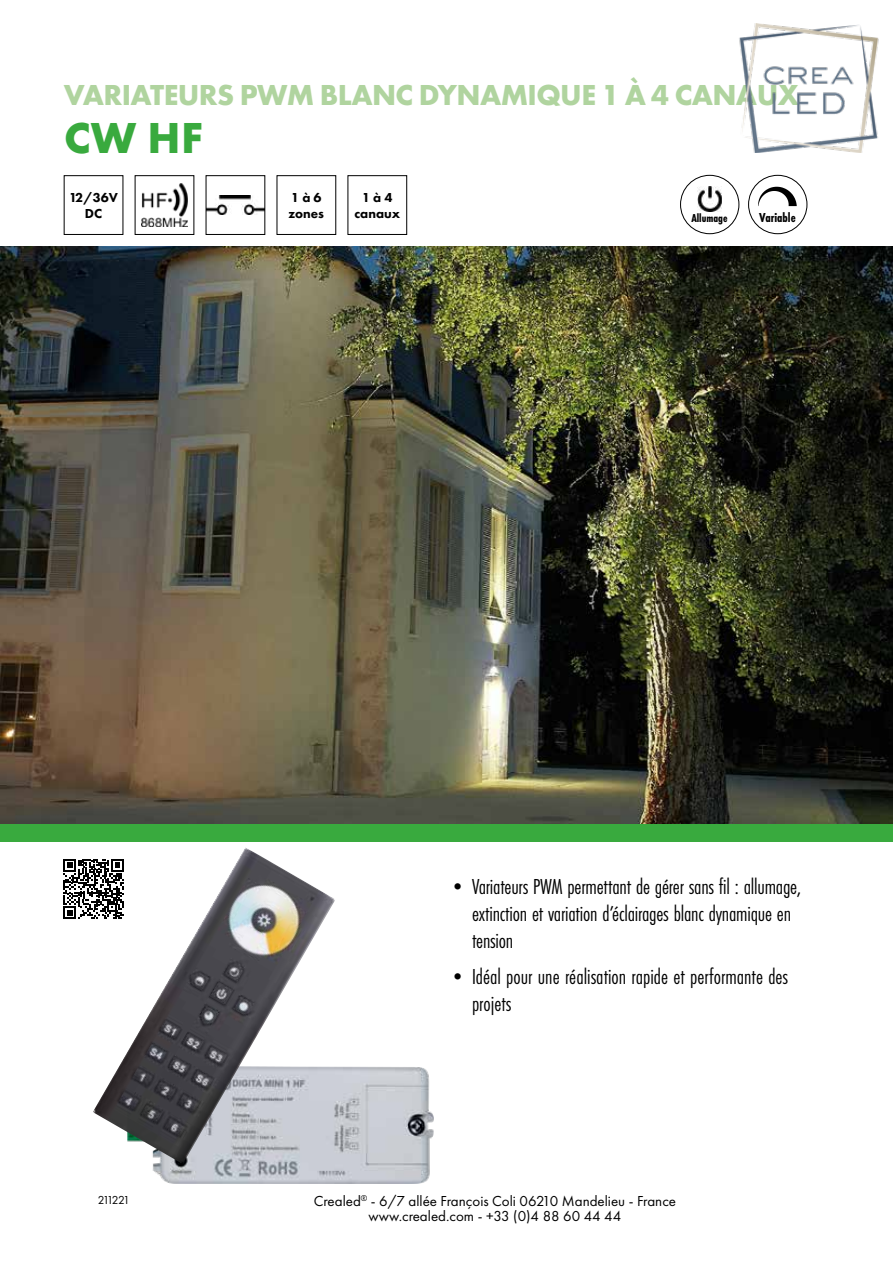
<style>
.page{position:relative;width:893px;height:1263px;background:#fff}
.page>*{position:absolute;margin:0;border:0;box-sizing:border-box;transform-origin:0 0}
.t1{font:700 45px "Futura PT";color:#39aa3e}
.t2{font:700 30px "Futura PT";letter-spacing:-.02em;color:#b0d49f}
.t3{font:22.5px/27px "Futura PT Cond";letter-spacing:-.01em;color:#000}
.t4{font:15px/15px "Futura PT";color:#000;text-align:center}
.t5{font:800 13.5px/16.2px "Futura PT";color:#000;text-align:center}
.t6{font:700 13.5px "Futura PT Cond";color:#000}
.t7{font:700 12px "Futura PT Cond";color:#000}
.t8{font:12px "Futura PT";letter-spacing:-.15em;color:#000}
</style>
<div class="page">
<img style="left:142px;top:184px;width:45px;height:42px">
<div style="left:135px;top:175px;width:59px;height:60px;border:1px solid #000"></div>
<img style="left:208px;top:196px;width:55px;height:18px">
<div style="left:206px;top:175px;width:59px;height:60px;border:1px solid #000"></div>
<div style="left:64px;top:175px;width:59px;height:60px;border:1px solid #000"></div>
<div style="left:277px;top:175px;width:59px;height:60px;border:1px solid #000"></div>
<div style="left:348px;top:175px;width:59px;height:60px;border:1px solid #000"></div>
<svg style="left:64px;top:859px;width:29px;height:60px"></svg>
<img style="left:698px;top:187px;width:23px;height:24px">
<div style="left:680px;top:175px;width:59px;height:59px;border:1px solid #000;border-radius:50%"></div>
<svg style="left:758px;top:187px;width:39px;height:19px"></svg>
<div style="left:748px;top:175px;width:59px;height:59px;border:1px solid #000;border-radius:50%"></div>
<img style="left:152px;top:1067px;width:281px;height:116px">
<div style="left:0;top:823px;width:893px;height:18px;background:#39aa3e"></div>
<img style="left:93px;top:847px;width:243px;height:317px">
<img style="left:0;top:247px;width:893px;height:576px">
<img style="left:739px;top:23px;width:140px;height:129px">
<h2 class="t2" style="left:64px;top:76px;width:737px">VARIATEURS PWM BLANC DYNAMIQUE 1 À 4 CANAUX</h2>
<h1 class="t1" style="left:64px;top:109px;width:140px">CW HF</h1>
<p class="t5" style="left:69px;top:189px;width:51px">12/36V<br>DC</p>
<p class="t5" style="left:289px;top:189px;width:37px;text-align:left">1 à 6 zones</p>
<p class="t5" style="left:354px;top:189px;width:47px">1 à 4 canaux</p>
<p class="t7" style="left:691px;top:211px;width:38px">Allumage</p>
<p class="t6" style="left:759px;top:210px;width:38px">Variable</p>
<p class="t3" style="left:472px;top:873px;width:330px;text-indent:-26px">•Variateurs PWM permettant de gérer sans fil : allumage, extinction et variation d’éclairages blanc dynamique en tension</p>
<p class="t3" style="left:472px;top:963px;width:318px;text-indent:-26px">•Idéal pour une réalisation rapide et performante des projets</p>
<p class="t8" style="left:98px;top:1193px;width:34px">211221</p>
<p class="t4" style="left:314px;top:1194px;width:364px">Crealed<sup>®</sup> - 6/7 allée François Coli 06210 Mandelieu - France www.crealed.com - +33 (0)4 88 60 44 44</p>
</div>
